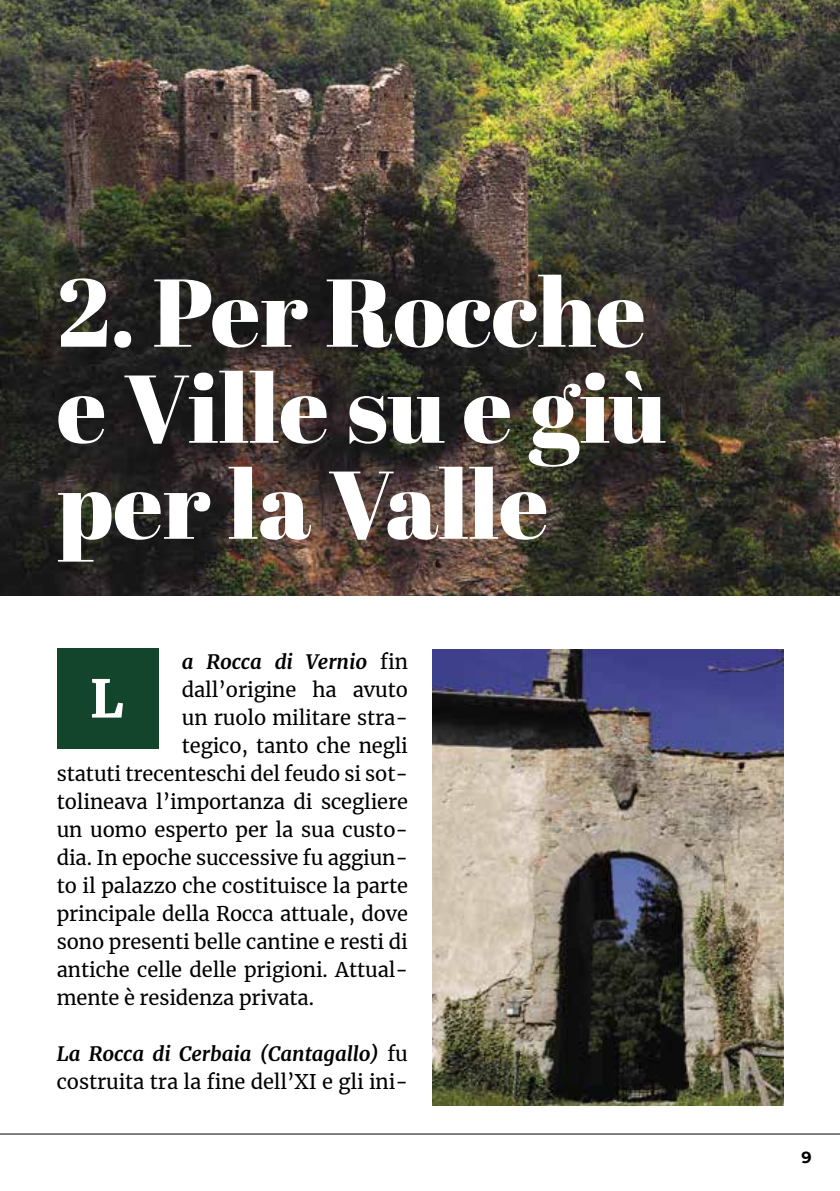
<style>
.page{position:relative;width:840px;height:1191px;background:#fff}
.page>*{position:absolute;margin:0;border:0;box-sizing:border-box;transform-origin:0 0}
.t1{font:96px/96px "Abril Fatface";color:#fff}
.t2{font:20px/28px "Merriweather";letter-spacing:-.005em;color:#000}
.t3{font:italic 700 20px "Merriweather";letter-spacing:-.005em;color:#000}
.t4{font:700 16px "Montserrat";color:#000}
.s1{font-weight:400;font-style:normal}
.s2{font-weight:700;font-style:italic}
</style>
<div class="page">
<img style="left:0;top:0;width:839px;height:595px">
<div style="left:57px;top:648px;width:101px;height:100px;background:#13442c"></div>
<img style="left:432px;top:649px;width:350px;height:457px">
<svg style="left:92px;top:679px;width:31px;height:38px"></svg>
<hr style="left:0;top:1133px;width:839px;height:1px;background:#000">
<h1 class="t1" style="left:57px;top:262px;width:610px">2. Per Rocche e Ville su e giù per la Valle</h1>
<p class="t3" style="left:182px;top:648px;width:227px">a Rocca di Vernio <span class="s1">fin</span></p>
<p class="t2" style="left:182px;top:675px;width:227px">dall’origine ha avuto</p>
<p class="t2" style="left:182px;top:703px;width:227px">un ruolo militare stra-</p>
<p class="t2" style="left:182px;top:731px;width:227px">tegico, tanto che negli</p>
<p class="t2" style="left:57px;top:759px;width:352px">statuti trecenteschi del feudo si sot-</p>
<p class="t2" style="left:57px;top:787px;width:352px">tolineava l’importanza di scegliere</p>
<p class="t2" style="left:57px;top:815px;width:352px">un uomo esperto per la sua custo-</p>
<p class="t2" style="left:57px;top:843px;width:352px">dia. In epoche successive fu aggiun-</p>
<p class="t2" style="left:57px;top:871px;width:352px">to il palazzo che costituisce la parte</p>
<p class="t2" style="left:57px;top:899px;width:352px">principale della Rocca attuale, dove</p>
<p class="t2" style="left:57px;top:927px;width:352px">sono presenti belle cantine e resti di</p>
<p class="t2" style="left:57px;top:955px;width:352px">antiche celle delle prigioni. Attual-</p>
<p class="t2" style="left:57px;top:983px;width:258px">mente è residenza privata.</p>
<p class="t2" style="left:57px;top:1039px;width:352px"><span class="s2">La Rocca di Cerbaia (Cantagallo)</span> fu costruita tra la fine dell’XI e gli ini-</p>
<p class="t4" style="left:801px;top:1145px;width:12px">9</p>
</div>
